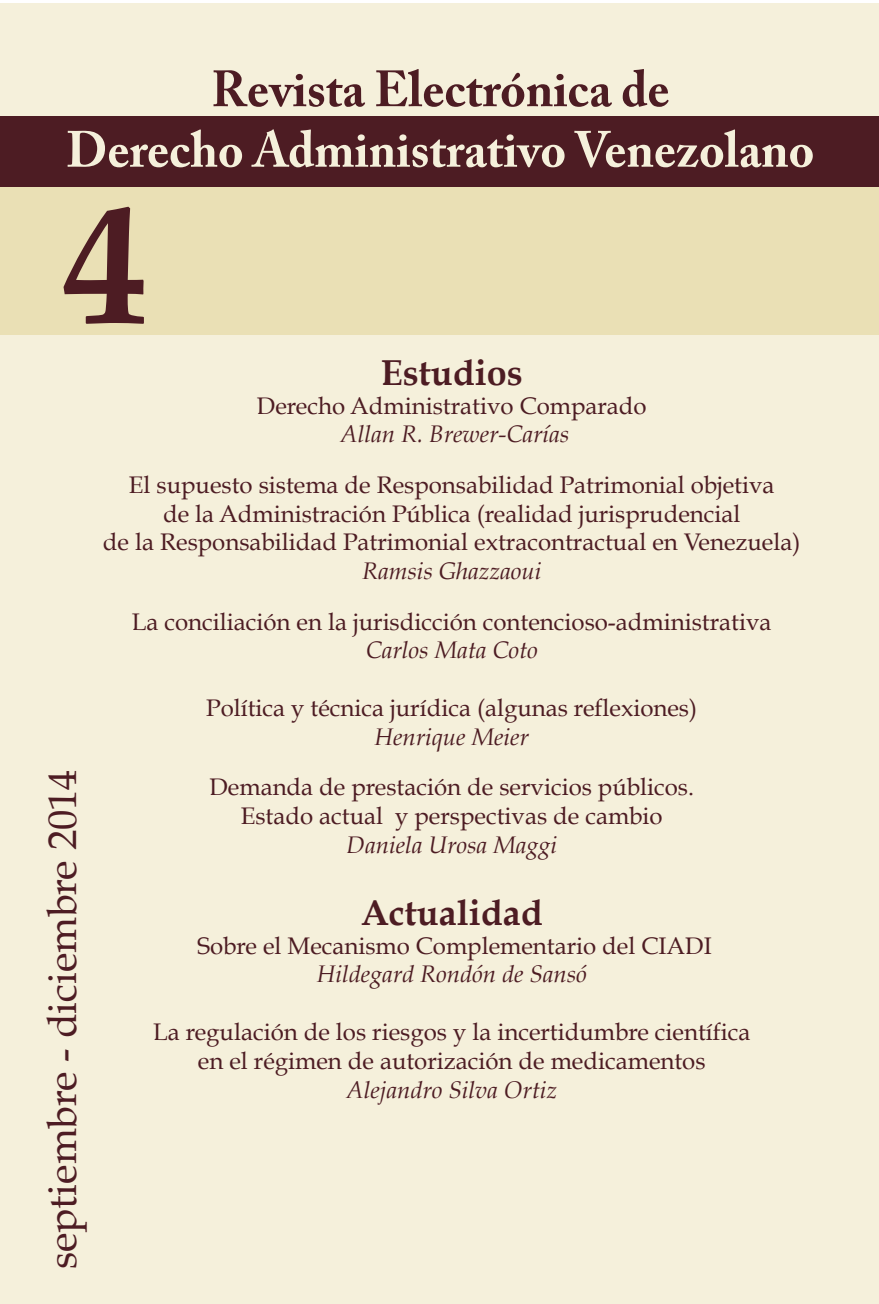
<style>
.page{position:relative;width:879px;height:1304px;background:#fff}
.page>*{position:absolute;margin:0;border:0;box-sizing:border-box;transform-origin:0 0}
.t1{font:700 169.8px "Book Antiqua";color:#4d1c23}
.t2{font:40.4px "Book Antiqua";color:#4d1c23}
.t3{font:700 36px "Book Antiqua";color:#4d1c23}
.t4{font:24px/28.8px "Book Antiqua";color:#4d1c23;text-align:center}
.t5{font:italic 24px "Book Antiqua";color:#4d1c23}
</style>
<div class="page">
<div style="left:0;top:185px;width:879px;height:1119px;background:#f5f0db"></div>
<div style="left:0;top:3px;width:879px;height:127px;background:#f5f0db"></div>
<div style="left:0;top:149px;width:879px;height:186px;background:#eae0b5"></div>
<div style="left:0;top:116px;width:879px;height:71px;background:#4d1c23"></div>
<svg style="left:213px;top:70px;width:152px;height:37px"></svg>
<svg style="left:376px;top:69px;width:236px;height:38px"></svg>
<svg style="left:623px;top:69px;width:46px;height:38px"></svg>
<svg style="left:68px;top:129px;width:174px;height:38px"></svg>
<svg style="left:251px;top:129px;width:313px;height:38px"></svg>
<svg style="left:574px;top:129px;width:239px;height:39px"></svg>
<h1 class="t1" style="left:64px;top:166px;width:86px">4</h1>
<h2 class="t2" style="left:37px;top:1269px;width:502px;rotate:-90deg">septiembre - diciembre 2014</h2>
<h3 class="t3" style="left:381px;top:352px;width:143px">Estudios</h3>
<p class="t4" style="left:257px;top:391px;width:391px">Derecho Administrativo Comparado</p>
<p class="t5" style="left:340px;top:420px;width:230px">Allan R. Brewer-Carías</p>
<p class="t4" style="left:103px;top:470px;width:699px">El supuesto sistema de Responsabilidad Patrimonial objetiva<br>de la Administración Pública (realidad jurisprudencial<br>de la Responsabilidad Patrimonial extracontractual en Venezuela)</p>
<p class="t5" style="left:362px;top:557px;width:181px">Ramsis Ghazzaoui</p>
<p class="t4" style="left:132px;top:607px;width:641px">La conciliación en la jurisdicción contencioso-administrativa</p>
<p class="t5" style="left:366px;top:636px;width:173px">Carlos Mata Coto</p>
<p class="t4" style="left:206px;top:693px;width:492px">Política y técnica jurídica (algunas reflexiones)</p>
<p class="t5" style="left:374px;top:723px;width:156px">Henrique Meier</p>
<p class="t4" style="left:209px;top:773px;width:486px">Demanda de prestación de servicios públicos.<br>Estado actual y perspectivas de cambio</p>
<p class="t5" style="left:346px;top:831px;width:212px">Daniela Urosa Maggi</p>
<h3 class="t3" style="left:361px;top:892px;width:183px">Actualidad</h3>
<p class="t4" style="left:198px;top:931px;width:516px">Sobre el Mecanismo Complementario del CIADI</p>
<p class="t5" style="left:317px;top:960px;width:272px">Hildegard Rondón de Sansó</p>
<p class="t4" style="left:153px;top:1017px;width:599px">La regulación de los riesgos y la incertidumbre científica en el régimen de autorización de medicamentos</p>
<p class="t5" style="left:346px;top:1075px;width:212px">Alejandro Silva Ortiz</p>
</div>
